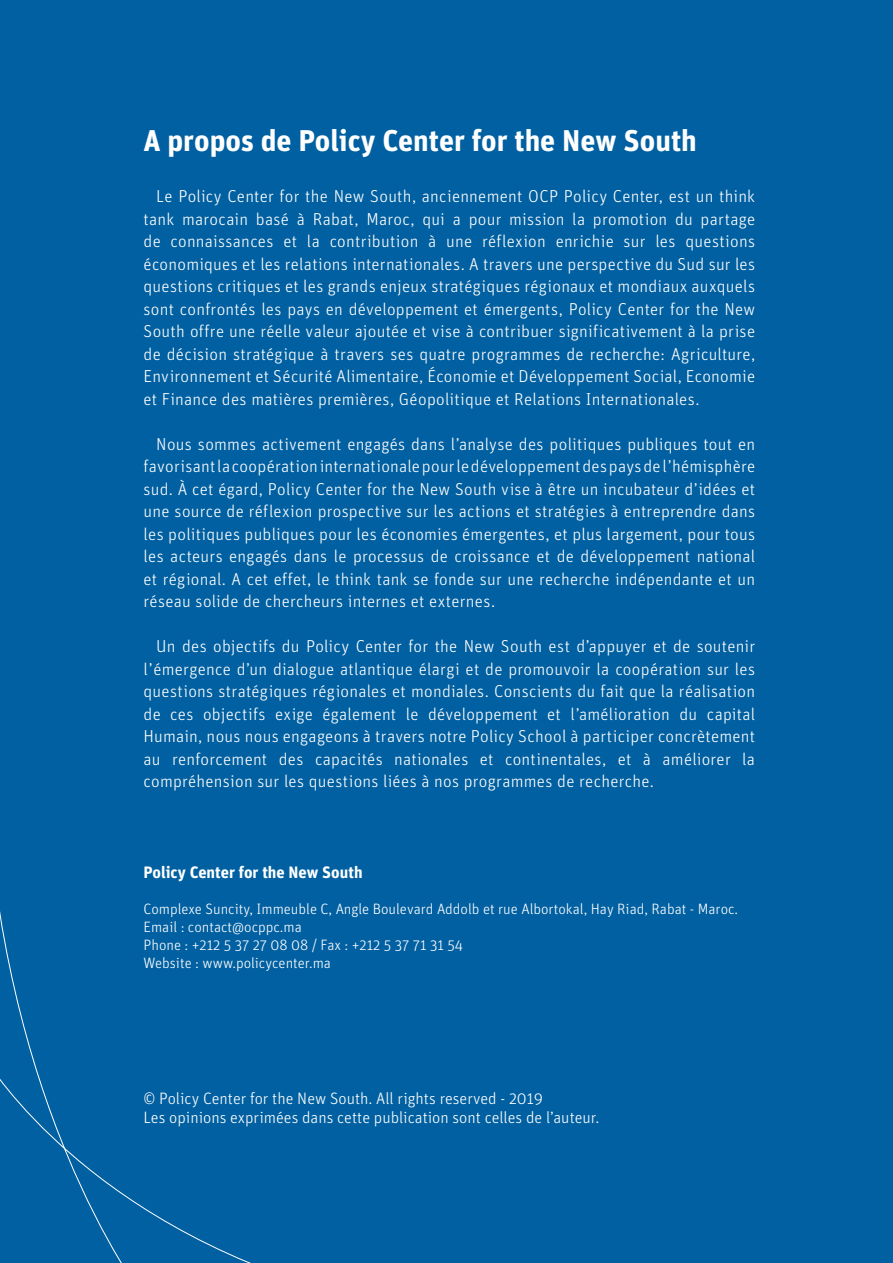
<style>
.page{position:relative;width:893px;height:1263px;background:#0060a1}
.page>*{position:absolute;margin:0;border:0;box-sizing:border-box;transform-origin:0 0}
.t1{font:700 30px "Unit Pro";color:#fff}
.t2{font:300 17.25px/22.5px "Unit Pro";letter-spacing:.015em;color:#fff;text-align:justify}
.t3{font:300 16.5px/19.8px "Unit Pro";color:#fff}
.t4{font:700 16.5px "Unit Pro";color:#fff}
.t5{font:300 15px/18px "Unit Pro";color:#fff}
</style>
<div class="page">
<svg style="left:0;top:911px;width:251px;height:352px"></svg>
<h1 class="t1" style="left:144px;top:121px;width:555px">A propos de Policy Center for the New South</h1>
<p class="t2" style="left:144px;top:185px;width:613px;text-indent:13px">Le Policy Center for the New South, anciennement OCP Policy Center, est un think tank marocain basé à Rabat, Maroc, qui a pour mission la promotion du partage de connaissances et la contribution à une réflexion enrichie sur les questions économiques et les relations internationales. A travers une perspective du Sud sur les questions critiques et les grands enjeux stratégiques régionaux et mondiaux auxquels sont confrontés les pays en développement et émergents, Policy Center for the New South offre une réelle valeur ajoutée et vise à contribuer significativement à la prise de décision stratégique à travers ses quatre programmes de recherche: Agriculture, Environnement et Sécurité Alimentaire, Économie et Développement Social, Economie et Finance des matières premières, Géopolitique et Relations Internationales.</p>
<p class="t2" style="left:144px;top:433px;width:613px;text-indent:13px">Nous sommes activement engagés dans l’analyse des politiques publiques tout en favorisant la coopération internationale pour le développement des pays de l’hémisphère sud. À cet égard, Policy Center for the New South vise à être un incubateur d’idées et une source de réflexion prospective sur les actions et stratégies à entreprendre dans les politiques publiques pour les économies émergentes, et plus largement, pour tous les acteurs engagés dans le processus de croissance et de développement national et régional. A cet effet, le think tank se fonde sur une recherche indépendante et un réseau solide de chercheurs internes et externes.</p>
<p class="t2" style="left:144px;top:635px;width:613px;text-indent:13px">Un des objectifs du Policy Center for the New South est d’appuyer et de soutenir l’émergence d’un dialogue atlantique élargi et de promouvoir la coopération sur les questions stratégiques régionales et mondiales. Conscients du fait que la réalisation de ces objectifs exige également le développement et l’amélioration du capital Humain, nous nous engageons à travers notre Policy School à participer concrètement au renforcement des capacités nationales et continentales, et à améliorer la compréhension sur les questions liées à nos programmes de recherche.</p>
<p class="t4" style="left:144px;top:861px;width:221px">Policy Center for the New South</p>
<p class="t5" style="left:144px;top:899px;width:596px">Complexe Suncity, Immeuble C, Angle Boulevard Addolb et rue Albortokal, Hay Riad, Rabat - Maroc.<br>Email : contact@ocppc.ma<br>Phone : +212 5 37 27 08 08 / Fax : +212 5 37 71 31 54<br>Website : www.policycenter.ma</p>
<p class="t3" style="left:144px;top:1088px;width:457px">© Policy Center for the New South. All rights reserved - 2019<br>Les opinions exprimées dans cette publication sont celles de l’auteur.</p>
</div>
